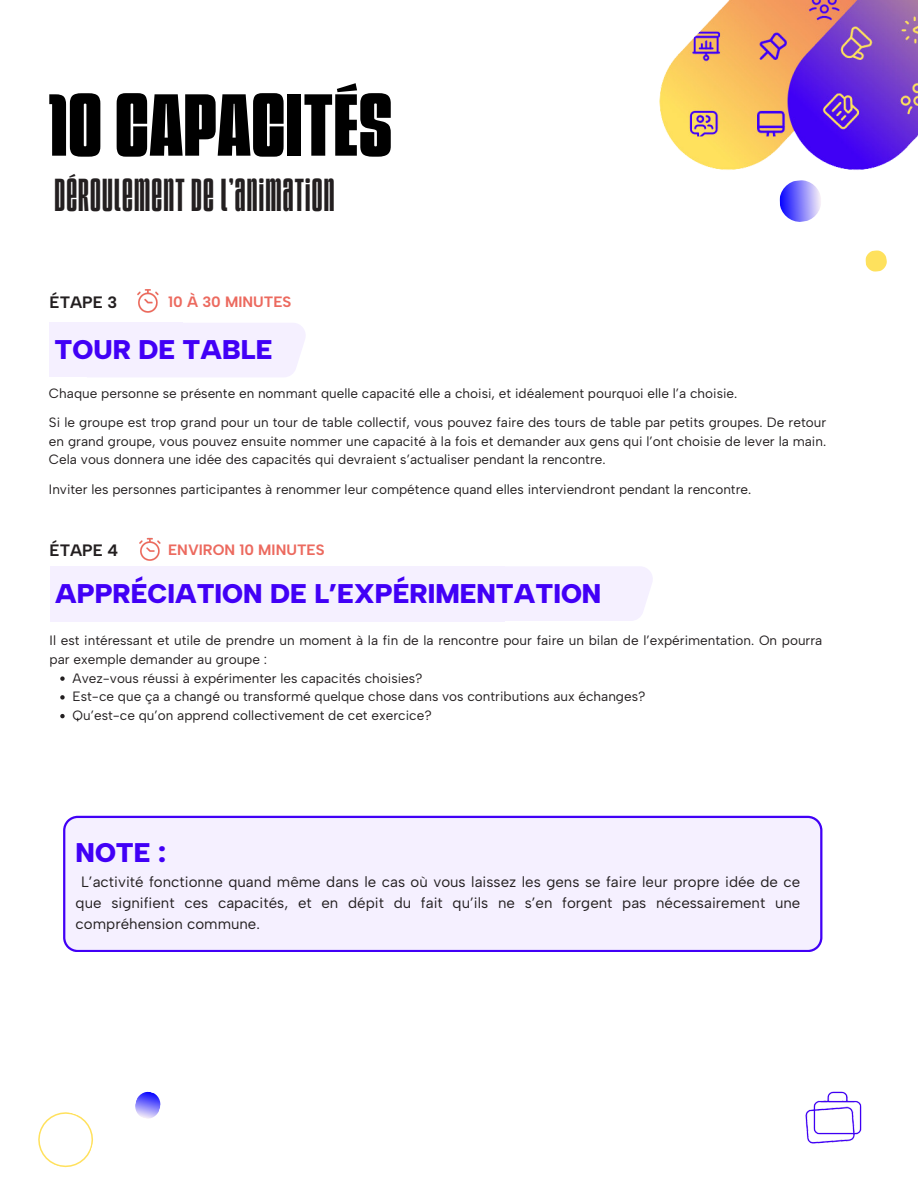
<style>
.page{position:relative;width:918px;height:1188px;background:#fff}
.page>*{position:absolute;margin:0;border:0;box-sizing:border-box;transform-origin:0 0}
.t1{font:600 82.5px "Superlumina";letter-spacing:.015em;color:#000}
.t2{font:43.35px "Superlumina";letter-spacing:.03em;color:#231f20}
.t3{font:900 27px "Albert Sans";color:#4100f6}
.t4{font:700 16.5px "Albert Sans";color:#231f20}
.t5{font:15px/21.3px "Albert Sans";color:#231f20;text-align:justify}
.t6{font:700 15px "Albert Sans";color:#ec6a5f}
.t7{font:13.5px/18.8px "Albert Sans";color:#231f20}
</style>
<div class="page">
<div style="left:183px;top:323px;width:123px;height:54px;background:#f5f0ff"></div>
<div style="left:49px;top:323px;width:134px;height:54px;background:#f5f0ff"></div>
<img style="left:137px;top:289px;width:22px;height:24px">
<img style="left:139px;top:537px;width:22px;height:24px">
<img style="left:805px;top:1091px;width:57px;height:53px">
<div style="left:63px;top:816px;width:759px;height:136px;background:#f5f0ff"></div>
<svg style="left:60px;top:676px;width:5px;height:5px"></svg>
<svg style="left:60px;top:695px;width:5px;height:5px"></svg>
<svg style="left:60px;top:714px;width:5px;height:4px"></svg>
<div style="left:504px;top:566px;width:149px;height:55px;background:#f5f0ff"></div>
<div style="left:50px;top:566px;width:454px;height:56px;background:#f5f0ff"></div>
<img style="left:659px;top:0;width:259px;height:170px">
<svg style="left:865px;top:250px;width:22px;height:22px"></svg>
<svg style="left:779px;top:180px;width:42px;height:42px"></svg>
<svg style="left:38px;top:1112px;width:55px;height:56px"></svg>
<svg style="left:135px;top:1091px;width:26px;height:28px"></svg>
<p class="t1" style="left:49px;top:76px;width:345px">10 CAPACITÉS</p>
<p class="t2" style="left:54px;top:169px;width:282px">DÉROULEMENT DE L’ANIMATION</p>
<h4 class="t4" style="left:50px;top:292px;width:69px">ÉTAPE 3</h4>
<p class="t6" style="left:168px;top:292px;width:125px">10 À 30 MINUTES</p>
<p class="t3" style="left:55px;top:334px;width:219px">TOUR DE TABLE</p>
<p class="t7" style="left:49px;top:383px;width:690px">Chaque personne se présente en nommant quelle capacité elle a choisi, et idéalement pourquoi elle l’a choisie.</p>
<p class="t7" style="left:49px;top:413px;width:779px;text-align:justify">Si le groupe est trop grand pour un tour de table collectif, vous pouvez faire des tours de table par petits groupes. De retour en grand groupe, vous pouvez ensuite nommer une capacité à la fois et demander aux gens qui l’ont choisie de lever la main.<br>Cela vous donnera une idée des capacités qui devraient s’actualiser pendant la rencontre.</p>
<h4 class="t7" style="left:49px;top:480px;width:704px">Inviter les personnes participantes à renommer leur compétence quand elles interviendront pendant la rencontre.</h4>
<h4 class="t4" style="left:50px;top:541px;width:70px">ÉTAPE 4</h4>
<p class="t6" style="left:168px;top:541px;width:158px">ENVIRON 10 MINUTES</p>
<h3 class="t3" style="left:55px;top:578px;width:548px">APPRÉCIATION DE L’EXPÉRIMENTATION</h3>
<h4 class="t7" style="left:50px;top:631px;width:774px">Il est intéressant et utile de prendre un moment à la fin de la rencontre pour faire un bilan de l’expérimentation. On pourra par exemple demander au groupe :</h4>
<p class="t7" style="left:73px;top:669px;width:352px">Avez-vous réussi à expérimenter les capacités choisies?</p>
<h3 class="t7" style="left:73px;top:687px;width:574px">Est-ce que ça a changé ou transformé quelque chose dans vos contributions aux échanges?</h3>
<p class="t7" style="left:73px;top:706px;width:361px">Qu’est-ce qu’on apprend collectivement de cet exercice?</p>
<h3 class="t3" style="left:76px;top:836px;width:92px">NOTE :</h3>
<p class="t5" style="left:76px;top:871px;width:726px;text-indent:6px">L’activité fonctionne quand même dans le cas où vous laissez les gens se faire leur propre idée de ce que signifient ces capacités, et en dépit du fait qu’ils ne s’en forgent pas nécessairement une compréhension commune.</p>
</div>
